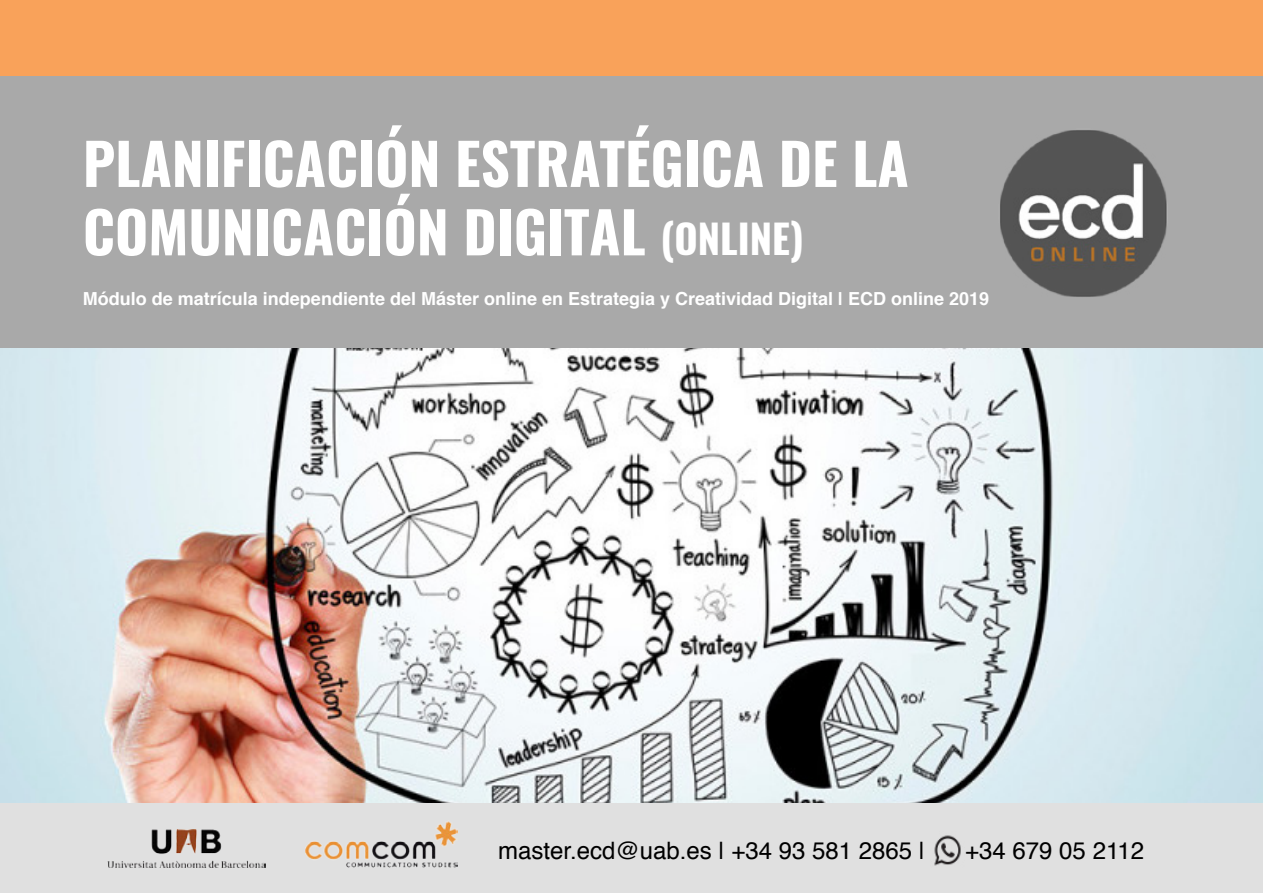
<style>
.page{position:relative;width:1263px;height:893px;background:#fff}
.page>*{position:absolute;margin:0;border:0;box-sizing:border-box;transform-origin:0 0}
.t1{font:700 57px/68.4px "Oswald";color:#fff}
.t2{font:24px "Helvetica";color:#000}
.t3{font:700 18px "Helvetica";color:#fff}
.s1{font-size:42px}
.s2{font-size:39.9px}
</style>
<div class="page">
<div style="left:0;top:0;width:1263px;height:82px;background:#f9a25a"></div>
<div style="left:0;top:77px;width:1263px;height:272px;background:#a9a9a9"></div>
<img style="left:1000px;top:130px;width:167px;height:167px">
<img style="left:0;top:349px;width:1263px;height:455px">
<div style="left:0;top:804px;width:1263px;height:89px;background:#e0e0e0"></div>
<img style="left:306px;top:821px;width:151px;height:46px">
<img style="left:107px;top:830px;width:159px;height:37px">
<img style="left:934px;top:835px;width:27px;height:31px">
<h1 class="t1" style="left:83px;top:132px;width:827px">PLANIFICACIÓN ESTRATÉGICA DE LA<br>COMUNICACIÓN DIGITAL <span class="s1">(</span><span class="s2">ONLINE</span><span class="s1">)</span></h1>
<p class="t3" style="left:83px;top:284px;width:908px">Módulo de matrícula independiente del Máster online en Estrategia y Creatividad Digital | ECD online 2019</p>
<h2 class="t2" style="left:498px;top:832px;width:429px">master.ecd@uab.es | +34 93 581 2865 |</h2>
<h2 class="t2" style="left:965px;top:832px;width:181px">+34 679 05 2112</h2>
<h2 class="t2" style="left:577px;top:832px;width:486px">master.ecd.online@uab.es | +34 93 581 2865</h2>
</div>
